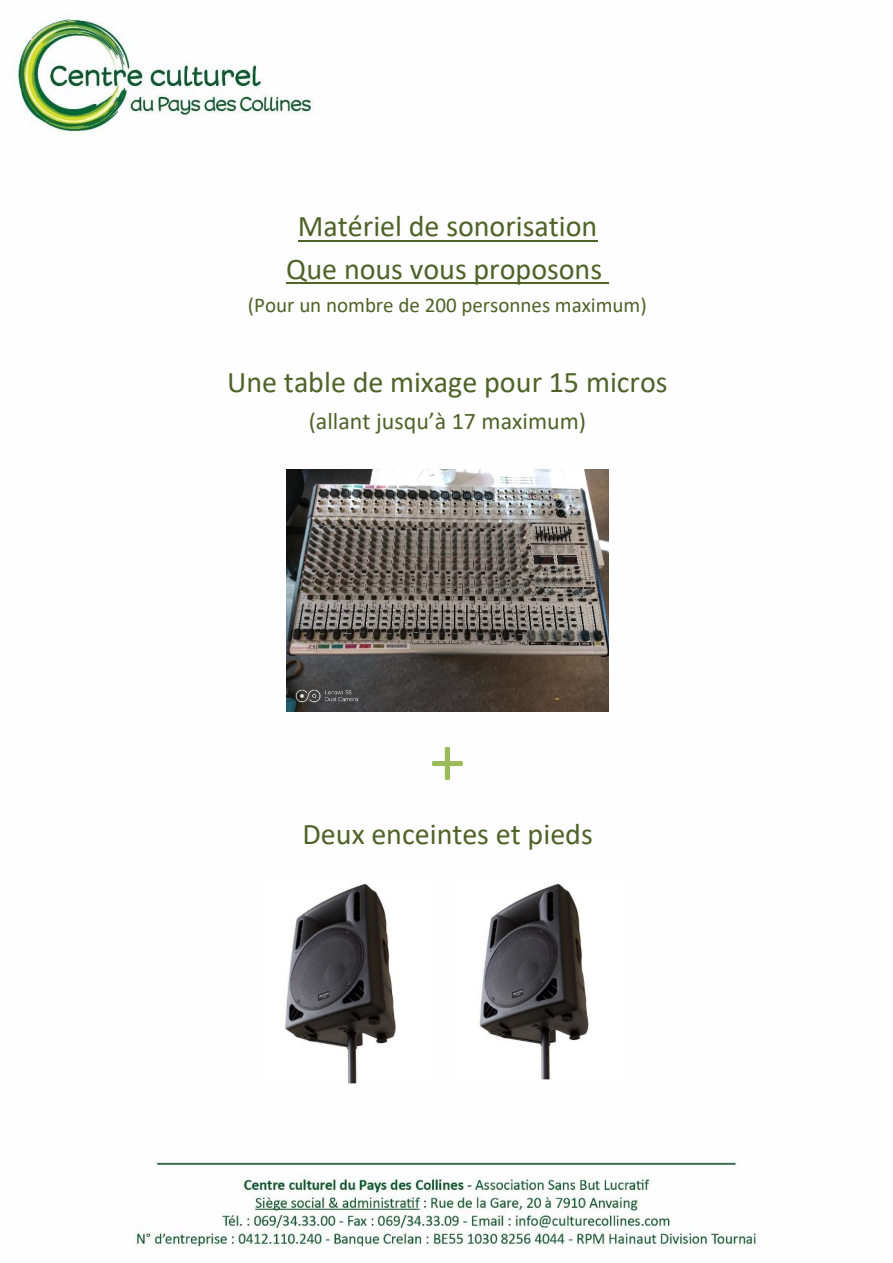
<style>
.page{position:relative;width:893px;height:1263px;background:#fff}
.page>*{position:absolute;margin:0;border:0;box-sizing:border-box;transform-origin:0 0}
.t1{font:72px "Calibri";color:#9bbb59}
.t2{font:30px/42.2px "Calibri";color:#4f6228;text-align:center}
.t3{font:24px "Calibri";color:#4f6228}
.t4{font:21px "Calibri";color:#4f6228}
</style>
<div class="page">
<img style="left:17px;top:18px;width:740px;height:1229px">
<hr style="left:298px;top:240px;width:299px;height:2px;background:#4f6228">
<hr style="left:286px;top:282px;width:323px;height:2px;background:#4f6228">
<img style="left:286px;top:469px;width:323px;height:242px">
<img style="left:263px;top:881px;width:172px;height:202px">
<img style="left:459px;top:881px;width:169px;height:198px">
<p class="t2" style="left:286px;top:205px;width:317px">Matériel de sonorisation<br>Que nous vous proposons</p>
<p class="t4" style="left:248px;top:291px;width:400px">(Pour un nombre de 200 personnes maximum)</p>
<p class="t2" style="left:227px;top:360px;width:442px">Une table de mixage pour 15 micros</p>
<p class="t3" style="left:309px;top:404px;width:279px">(allant jusqu’à 17 maximum)</p>
<h1 class="t1" style="left:429px;top:710px;width:37px">+</h1>
<p class="t2" style="left:302px;top:813px;width:292px">Deux enceintes et pieds</p>
</div>
